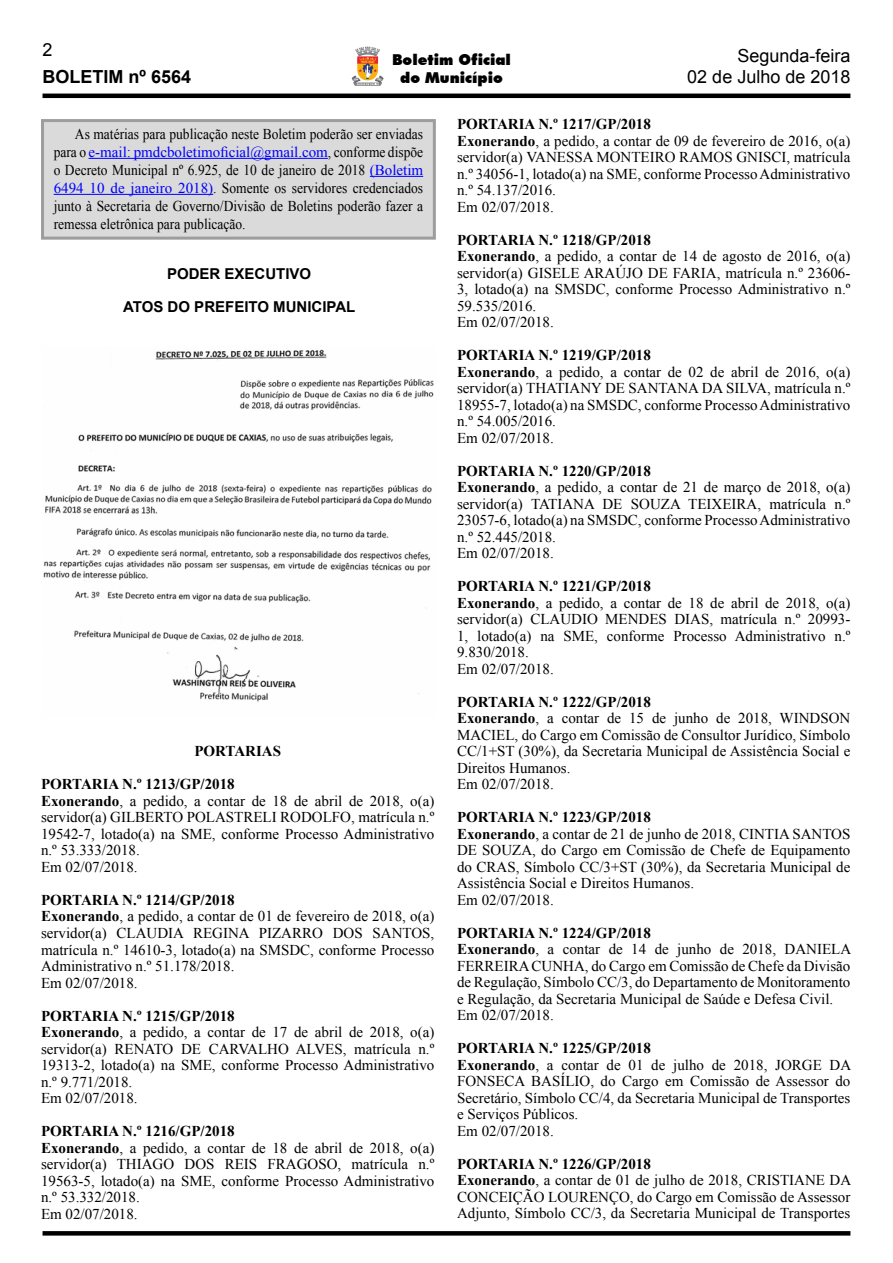
<style>
.page{position:relative;width:893px;height:1263px;background:#fff}
.page>*{position:absolute;margin:0;border:0;box-sizing:border-box;transform-origin:0 0}
.t1{font:18px/21.6px "Arial";color:#000;text-align:right}
.t2{font:700 18px "Arial";color:#000}
.t3{font:15px/16.5px "Times New Roman";color:#000}
.t4{font:15px/18px "Times New Roman";color:#000;text-align:justify;scale:.9 1}
.t5{font:700 15px "Arial";color:#000}
.t6{font:900 15px/18px "Futura BT";color:#000;text-align:center}
.t7{font:700 15px "Times New Roman";color:#000}
.t8{font:8.25px "Times New Roman";letter-spacing:.045em;color:#000}
.t9{font:6.75px "Arial";letter-spacing:.175em;color:#000}
.t10{font:6.75px "Arial";letter-spacing:.15em;color:#000}
.t11{font:800 4.2px "Franklin Gothic";letter-spacing:-.14em;color:#000}
.s1{color:#00f}
.s2{font-weight:700}
</style>
<div class="page">
<hr style="left:43px;top:94px;width:807px;height:4px;background:#000">
<svg style="left:43px;top:1231px;width:807px;height:4px;background:#060606"></svg>
<svg style="left:352px;top:47px;width:32px;height:39px"></svg>
<div style="left:41px;top:119px;width:395px;height:121px;background:#dadada;border:3px solid #9d9d9c"></div>
<hr style="left:89px;top:158px;width:239px;height:1px;background:#00f">
<hr style="left:370px;top:176px;width:53px;height:1px;background:#00f">
<hr style="left:54px;top:194px;width:159px;height:1px;background:#00f">
<img style="left:43px;top:349px;width:391px;height:353px">
<img style="left:195px;top:662px;width:54px;height:16px">
<p class="t1" style="left:43px;top:39px;width:12px">2</p>
<p class="t2" style="left:43px;top:65px;width:150px">BOLETIM nº 6564</p>
<p class="t6" style="left:392px;top:50px;width:120px">Boletim Oficial do Município</p>
<p class="t1" style="left:687px;top:45px;width:165px">Segunda-feira<br>02 de Julho de 2018</p>
<p class="t4" style="left:54px;top:124px;width:412px;text-indent:21px">As matérias para publicação neste Boletim poderão ser enviadas para o <span class="s1">e-mail: pmdcboletimoficial@gmail.com</span>, conforme dispõe o Decreto Municipal nº 6.925, de 10 de janeiro de 2018 <span class="s1">(Boletim 6494 10 de janeiro 2018)</span>. Somente os servidores credenciados junto à Secretaria de Governo/Divisão de Boletins poderão fazer a remessa eletrônica para publicação.</p>
<p class="t5" style="left:167px;top:264px;width:146px">PODER EXECUTIVO</p>
<p class="t5" style="left:123px;top:297px;width:234px">ATOS DO PREFEITO MUNICIPAL</p>
<p class="t8" style="left:100px;top:300px;width:124px">ESTADO DO RIO DE JANEIRO</p>
<p class="t7" style="left:194px;top:741px;width:88px">PORTARIAS</p>
<p class="t3" style="left:41px;top:776px;width:395px"><span class="s2">PORTARIA N.º 1213/GP/2018<br>Exonerando</span>, a pedido, a contar de 18 de abril de 2018, o(a) servidor(a) GILBERTO POLASTRELI RODOLFO, matrícula n.º 19542-7, lotado(a) na SME, conforme Processo Administrativo n.º 53.333/2018.<br>Em 02/07/2018.</p>
<p class="t3" style="left:41px;top:891px;width:395px"><span class="s2">PORTARIA N.º 1214/GP/2018<br>Exonerando</span>, a pedido, a contar de 01 de fevereiro de 2018, o(a) servidor(a) CLAUDIA REGINA PIZARRO DOS SANTOS, matrícula n.º 14610-3, lotado(a) na SMSDC, conforme Processo Administrativo n.º 51.178/2018.<br>Em 02/07/2018.</p>
<p class="t3" style="left:41px;top:1007px;width:395px"><span class="s2">PORTARIA N.º 1215/GP/2018<br>Exonerando</span>, a pedido, a contar de 17 de abril de 2018, o(a) servidor(a) RENATO DE CARVALHO ALVES, matrícula n.º 19313-2, lotado(a) na SME, conforme Processo Administrativo n.º 9.771/2018.<br>Em 02/07/2018.</p>
<p class="t3" style="left:41px;top:1122px;width:395px"><span class="s2">PORTARIA N.º 1216/GP/2018<br>Exonerando</span>, a pedido, a contar de 18 de abril de 2018, o(a) servidor(a) THIAGO DOS REIS FRAGOSO, matrícula n.º 19563-5, lotado(a) na SME, conforme Processo Administrativo n.º 53.332/2018.<br>Em 02/07/2018.</p>
<p class="t11" style="left:378px;top:819px;width:17px">WWKr-Ttj:</p>
<p class="t9" style="left:266px;top:829px;width:43px">Ptóbítesáo</p>
<p class="t10" style="left:319px;top:829px;width:5px">'•</p>
<p class="t10" style="left:360px;top:829px;width:36px">O fisisS j</p>
<p class="t3" style="left:457px;top:116px;width:395px"><span class="s2">PORTARIA N.º 1217/GP/2018<br>Exonerando</span>, a pedido, a contar de 09 de fevereiro de 2016, o(a) servidor(a) VANESSA MONTEIRO RAMOS GNISCI, matrícula n.º 34056-1, lotado(a) na SME, conforme Processo Administrativo n.º 54.137/2016.<br>Em 02/07/2018.</p>
<p class="t3" style="left:457px;top:231px;width:395px"><span class="s2">PORTARIA N.º 1218/GP/2018<br>Exonerando</span>, a pedido, a contar de 14 de agosto de 2016, o(a) servidor(a) GISELE ARAÚJO DE FARIA, matrícula n.º 23606- 3, lotado(a) na SMSDC, conforme Processo Administrativo n.º 59.535/2016.<br>Em 02/07/2018.</p>
<p class="t3" style="left:457px;top:347px;width:395px"><span class="s2">PORTARIA N.º 1219/GP/2018<br>Exonerando</span>, a pedido, a contar de 02 de abril de 2016, o(a) servidor(a) THATIANY DE SANTANA DA SILVA, matrícula n.º 18955-7, lotado(a) na SMSDC, conforme Processo Administrativo n.º 54.005/2016.<br>Em 02/07/2018.</p>
<p class="t3" style="left:457px;top:462px;width:395px"><span class="s2">PORTARIA N.º 1220/GP/2018<br>Exonerando</span>, a pedido, a contar de 21 de março de 2018, o(a) servidor(a) TATIANA DE SOUZA TEIXEIRA, matrícula n.º 23057-6, lotado(a) na SMSDC, conforme Processo Administrativo n.º 52.445/2018.<br>Em 02/07/2018.</p>
<p class="t3" style="left:457px;top:578px;width:395px"><span class="s2">PORTARIA N.º 1221/GP/2018<br>Exonerando</span>, a pedido, a contar de 18 de abril de 2018, o(a) servidor(a) CLAUDIO MENDES DIAS, matrícula n.º 20993- 1, lotado(a) na SME, conforme Processo Administrativo n.º 9.830/2018.<br>Em 02/07/2018.</p>
<p class="t3" style="left:457px;top:693px;width:395px"><span class="s2">PORTARIA N.º 1222/GP/2018<br>Exonerando</span>, a contar de 15 de junho de 2018, WINDSON MACIEL, do Cargo em Comissão de Consultor Jurídico, Símbolo CC/1+ST (30%), da Secretaria Municipal de Assistência Social e Direitos Humanos.<br>Em 02/07/2018.</p>
<p class="t3" style="left:457px;top:809px;width:395px"><span class="s2">PORTARIA N.º 1223/GP/2018<br>Exonerando</span>, a contar de 21 de junho de 2018, CINTIA SANTOS DE SOUZA, do Cargo em Comissão de Chefe de Equipamento do CRAS, Símbolo CC/3+ST (30%), da Secretaria Municipal de Assistência Social e Direitos Humanos.<br>Em 02/07/2018.</p>
<p class="t3" style="left:457px;top:924px;width:396px"><span class="s2">PORTARIA N.º 1224/GP/2018<br>Exonerando</span>, a contar de 14 de junho de 2018, DANIELA FERREIRA CUNHA, do Cargo em Comissão de Chefe da Divisão de Regulação, Símbolo CC/3, do Departamento de Monitoramento e Regulação, da Secretaria Municipal de Saúde e Defesa Civil.<br>Em 02/07/2018.</p>
<p class="t3" style="left:457px;top:1040px;width:396px"><span class="s2">PORTARIA N.º 1225/GP/2018<br>Exonerando</span>, a contar de 01 de julho de 2018, JORGE DA FONSECA BASÍLIO, do Cargo em Comissão de Assessor do Secretário, Símbolo CC/4, da Secretaria Municipal de Transportes e Serviços Públicos.<br>Em 02/07/2018.</p>
<p class="t3" style="left:457px;top:1155px;width:396px"><span class="s2">PORTARIA N.º 1226/GP/2018<br>Exonerando</span>, a contar de 01 de julho de 2018, CRISTIANE DA CONCEIÇÃO LOURENÇO, do Cargo em Comissão de Assessor Adjunto, Símbolo CC/3, da Secretaria Municipal de Transportes</p>
</div>
